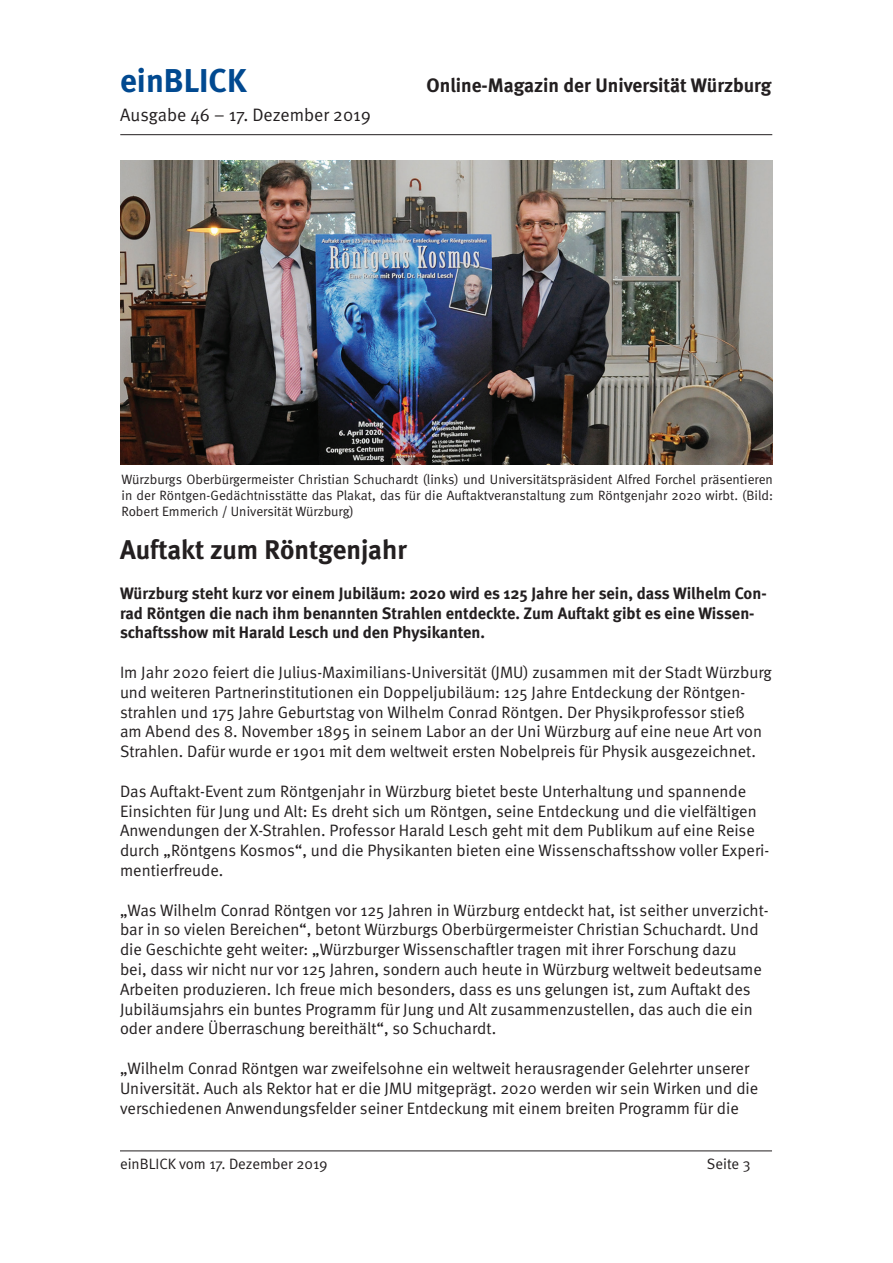
<style>
.page{position:relative;width:893px;height:1263px;background:#fff}
.page>*{position:absolute;margin:0;border:0;box-sizing:border-box;transform-origin:0 0}
.t1{font:700 33px "Meta";color:#014990}
.t2{font:700 27px "Meta";color:#231f20}
.t3{font:700 19.5px "Meta";color:#231f20}
.t4{font:18px "Meta Normal";color:#231f20}
.t5{font:16.5px/19.8px "Meta Normal";color:#231f20}
.t6{font:700 16.5px/19.8px "Meta";color:#231f20}
.t7{font:15px "Meta Normal";color:#231f20}
.t8{font:13.5px/16.2px "Meta Normal";color:#231f20;text-align:justify}
</style>
<div class="page">
<hr style="left:120px;top:134px;width:652px;height:1px;background:#231f20">
<hr style="left:120px;top:1150px;width:652px;height:1px;background:#231f20">
<img style="left:121px;top:160px;width:652px;height:305px">
<h1 class="t1" style="left:120px;top:61px;width:128px">einBLICK</h1>
<p class="t3" style="left:427px;top:74px;width:346px">Online-Magazin der Universität Würzburg</p>
<p class="t4" style="left:120px;top:105px;width:252px">Ausgabe 46 – 17. Dezember 2019</p>
<p class="t8" style="left:122px;top:471px;width:653px">Würzburgs Oberbürgermeister Christian Schuchardt (links) und Universitätspräsident Alfred Forchel präsentieren in der Röntgen-Gedächtnisstätte das Plakat, das für die Auftaktveranstaltung zum Röntgenjahr 2020 wirbt. (Bild:<br>Robert Emmerich / Universität Würzburg)</p>
<h2 class="t2" style="left:120px;top:534px;width:288px">Auftakt zum Röntgenjahr</h2>
<p class="t6" style="left:120px;top:583px;width:648px">Würzburg steht kurz vor einem Jubiläum: 2020 wird es 125 Jahre her sein, dass Wilhelm Con&shy;rad Röntgen die nach ihm benannten Strahlen entdeckte. Zum Auftakt gibt es eine Wissen&shy;schaftsshow mit Harald Lesch und den Physikanten.</p>
<p class="t5" style="left:120px;top:662px;width:653px">Im Jahr 2020 feiert die Julius-Maximilians-Universität (JMU) zusammen mit der Stadt Würzburg und weiteren Partnerinstitutionen ein Doppeljubiläum: 125 Jahre Entdeckung der Röntgen&shy;strahlen und 175 Jahre Geburtstag von Wilhelm Conrad Röntgen. Der Physikprofessor stieß<br>am Abend des 8. November 1895 in seinem Labor an der Uni Würzburg auf eine neue Art von Strahlen. Dafür wurde er 1901 mit dem weltweit ersten Nobelpreis für Physik ausgezeichnet.</p>
<p class="t5" style="left:120px;top:781px;width:651px">Das Auftakt-Event zum Röntgenjahr in Würzburg bietet beste Unterhaltung und spannende Einsichten für Jung und Alt: Es dreht sich um Röntgen, seine Entdeckung und die vielfältigen Anwendungen der X-Strahlen. Professor Harald Lesch geht mit dem Publikum auf eine Reise durch „Röntgens Kosmos“, und die Physikanten bieten eine Wissenschaftsshow voller Experi&shy;mentierfreude.</p>
<p class="t5" style="left:120px;top:900px;width:650px">„Was Wilhelm Conrad Röntgen vor 125 Jahren in Würzburg entdeckt hat, ist seither unverzicht&shy;bar in so vielen Bereichen“, betont Würzburgs Oberbürgermeister Christian Schuchardt. Und die Geschichte geht weiter: „Würzburger Wissenschaftler tragen mit ihrer Forschung dazu<br>bei, dass wir nicht nur vor 125 Jahren, sondern auch heute in Würzburg weltweit bedeutsame Arbeiten produzieren. Ich freue mich besonders, dass es uns gelungen ist, zum Auftakt des Jubiläumsjahrs ein buntes Programm für Jung und Alt zusammenzustellen, das auch die ein oder andere Überraschung bereithält“, so Schuchardt.</p>
<p class="t5" style="left:120px;top:1058px;width:640px">„Wilhelm Conrad Röntgen war zweifelsohne ein weltweit herausragender Gelehrter unserer<br>Universität. Auch als Rektor hat er die JMU mitgeprägt. 2020 werden wir sein Wirken und die verschiedenen Anwendungsfelder seiner Entdeckung mit einem breiten Programm für die</p>
<p class="t7" style="left:120px;top:1155px;width:209px">einBLICK vom 17. Dezember 2019</p>
<p class="t7" style="left:707px;top:1155px;width:45px">Seite 3</p>
</div>
